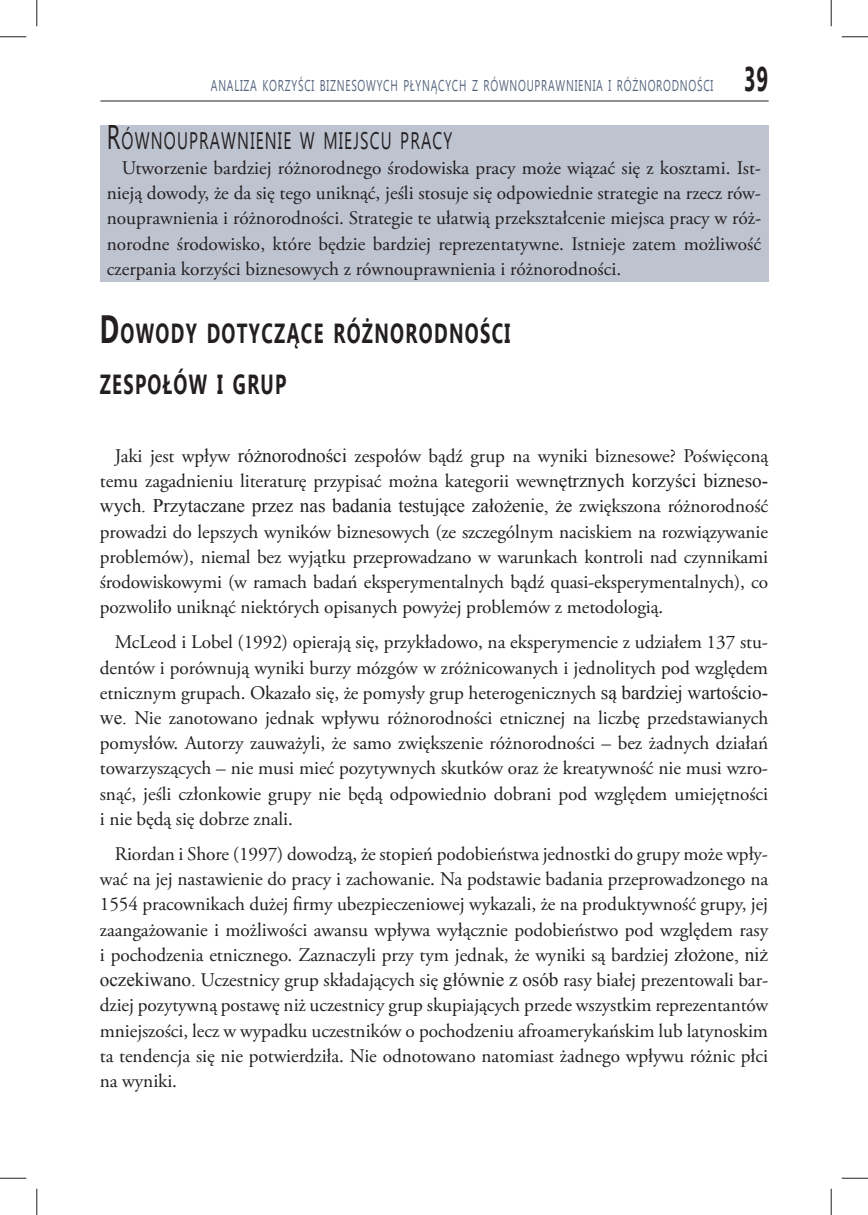
<style>
.page{position:relative;width:868px;height:1215px;background:#fff}
.page>*{position:absolute;margin:0;border:0;box-sizing:border-box;transform-origin:0 0}
.t1{font:700 27.47px/50.8px "Ebrima";letter-spacing:.07em;color:#231f20;scale:.67 1}
.t2{font:23.8px "Ebrima";letter-spacing:.07em;color:#231f20;scale:.67 1}
.t3{font:19.25px/25.2px "Adobe Garamond Pro";letter-spacing:-.005em;color:#231f20;text-align:justify}
.t4{font:19.25px "Times New Roman";letter-spacing:-.005em;color:#231f20}
.t5{font:15.58px "Ebrima";letter-spacing:.07em;color:#576780;scale:.67 1}
.s1{font-weight:700;font-size:34.12px;color:#231f20}
.s2{font-size:34.12px}
.s3{font-size:39.38px}
.s4{font-family:"Times New Roman"}
.s5{font-family:"Adobe Garamond Pro"}
</style>
<div class="page">
<hr style="left:100px;top:101px;width:668px;height:1px;background:#231f20">
<div style="left:100px;top:125px;width:667px;height:157px;background:#bec3d0"></div>
<svg style="left:0;top:36px;width:26px;height:1px"></svg>
<svg style="left:841px;top:36px;width:26px;height:1px"></svg>
<svg style="left:0;top:1177px;width:26px;height:1px"></svg>
<svg style="left:841px;top:1177px;width:26px;height:1px"></svg>
<svg style="left:36px;top:0;width:1px;height:26px"></svg>
<svg style="left:36px;top:1188px;width:1px;height:26px"></svg>
<svg style="left:830px;top:0;width:1px;height:26px"></svg>
<svg style="left:830px;top:1188px;width:1px;height:26px"></svg>
<p class="t5" style="left:211px;top:74px;width:833px">ANALIZA KORZYŚCI BIZNESOWYCH PŁYNĄCYCH Z RÓWNOUPRAWNIENIA I RÓŻNORODNOŚCI <span class="s1">39</span></p>
<p class="t2" style="left:107px;top:123px;width:517px"><span class="s2">R</span>ÓWNOUPRAWNIENIE W MIEJSCU PRACY</p>
<p class="t3" style="left:107px;top:157px;width:655px;text-indent:15px">Utworzenie bardziej różnorodnego środowiska pracy może wiązać się z kosztami. Ist&shy;nieją dowody, że da się tego uniknąć, jeśli stosuje się odpowiednie strategie na rzecz rów&shy;nouprawnienia i różnorodności. Strategie te ułatwią przekształcenie miejsca pracy w róż&shy;norodne środowisko, które będzie bardziej reprezentatywne. Istnieje zatem możliwość czerpania korzyści biznesowych z równouprawnienia i różnorodności.</p>
<h1 class="t1" style="left:100px;top:307px;width:614px"><span class="s3">D</span>OWODY DOTYCZĄCE RÓŻNORODNOŚCI<br>ZESPOŁÓW I GRUP</h1>
<p class="t3" style="left:100px;top:445px;width:669px;text-align:right">Jaki jest wpływ <span class="s4">różnorodności</span> zespołów bądź grup na wyniki biznesowe? Poświęconą temu zagadnieniu literaturę przypisać można kategorii wewn<span class="s4">ętrznych korzyści bizneso-</span></p>
<p class="t4" style="left:100px;top:495px;width:669px">wych. Przytaczane przez nas badania testujące założenie, że <span class="s5">zwiększona różnorodność</span></p>
<p class="t3" style="left:100px;top:520px;width:669px">prowadzi do lepszych wyników biznesowych (ze szczególnym naciskiem na rozwiązywanie problemów), niemal bez wyjątku przeprowadzano w warunkach kontroli nad czynnikami środowiskowymi (w ramach badań eksperymentalnych bądź quasi-eksperymentalnych), co pozwoliło uniknąć niektórych opisanych powyżej problemów z metodologią.</p>
<p class="t3" style="left:100px;top:631px;width:669px;text-indent:15px">McLeod i Lobel (1992) opierają się, przykładowo, na eksperymencie z udziałem 137 stu&shy;dentów i porównują wyniki burzy mózgów w zróżnicowanych i jednolitych pod względem etnicznym grupach. Okazało się, że pomysły grup heterogenicznych <span class="s4">są bardziej wartościo&shy;we.</span> Nie zanotowano jednak wpływu różnorodności etnicznej na liczbę przedstawianych pomysłów. Autorzy zauważyli, że samo zwiększenie różnorodności – bez żadnych działań towarzyszących – nie musi mieć pozytywnych skutków oraz że kreatywność nie musi wzro&shy;snąć, jeśli członkowie grupy nie będą odpowiednio dobrani pod względem umiejętności i nie będą się dobrze znali.</p>
<p class="t3" style="left:100px;top:843px;width:669px;text-indent:15px">Riordan i Shore (1997) dowodzą, że stopień podobieństwa jednostki do grupy może wpły&shy;wać na jej nastawienie do pracy i zachowanie. Na podstawie badania przeprowadzonego na 1554 pracownikach dużej firmy ubezpieczeniowej wykazali, że na produktywność grupy, jej zaangażowanie i możliwości awansu wpływa wyłącznie podobieństwo pod względem rasy i pochodzenia etnicznego. Zaznaczyli przy tym jednak, że wyniki są bardziej <span class="s4">złożone, niż oczekiwano.</span> Uczestnicy grup składających się <span class="s4">głównie z osób</span> rasy białej prezentowali bar&shy;dziej pozytywną postawę niż uczestnicy grup skupiających przede wszystkim reprezentantów mniejszości, lecz w wypadku uczestników o pochodzeniu afroamerykańskim lub latynoskim ta tendencja się nie potwierdziła. Nie odnotowano natomiast żadnego wpływu różnic płci na wyniki.</p>
</div>
